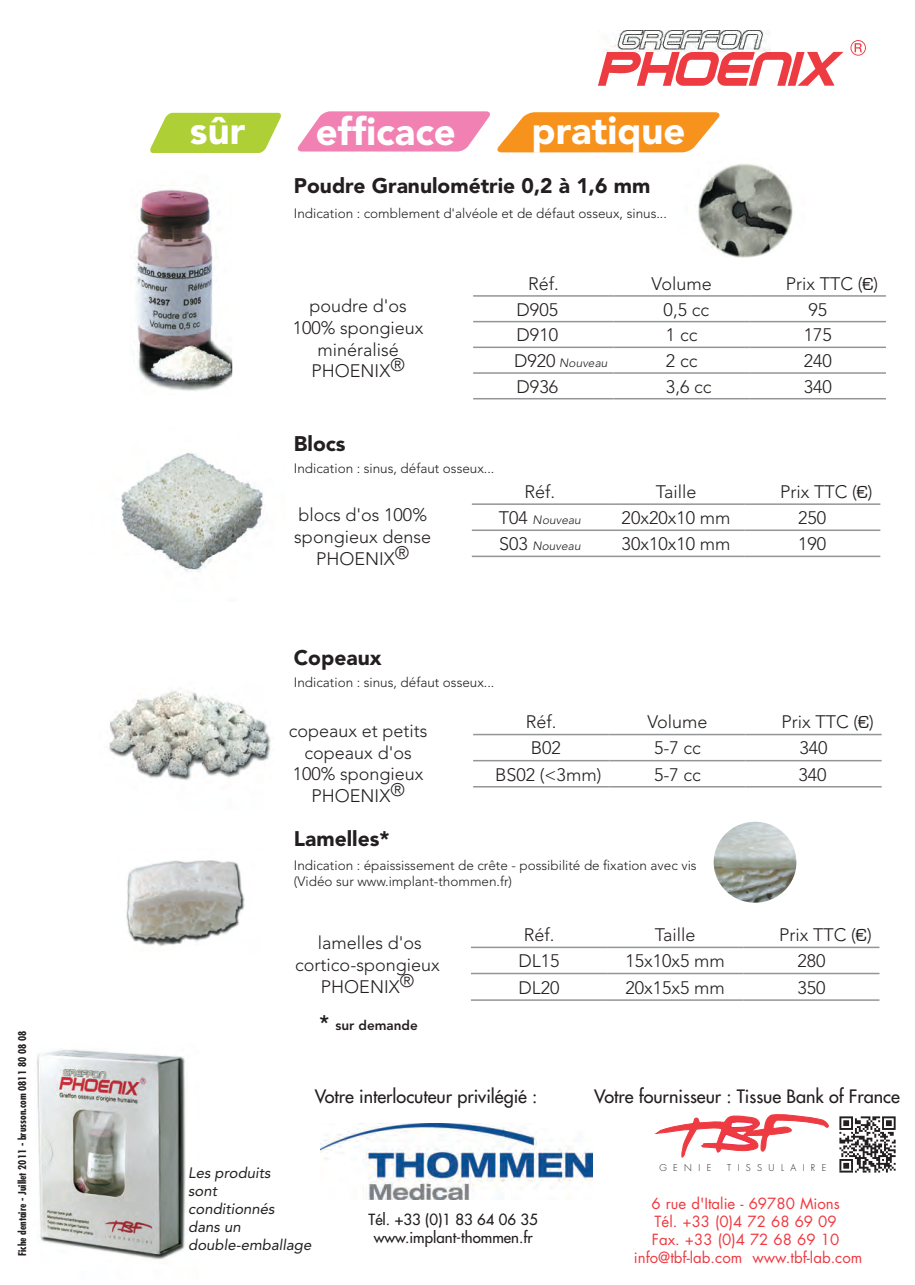
<style>
.page{position:relative;width:915px;height:1285px;background:#fff}
.page>*{position:absolute;margin:0;border:0;box-sizing:border-box;transform-origin:0 0}
.t1{font:900 38.25px "Avenir";color:#fff}
.t2{font:900 21px "Avenir";color:#231f20}
.t3{font:300 18px/21.6px "Avenir";color:#231f20;text-align:center}
.t4{font:18px "Futura";color:#231f20}
.t5{font:15px/18px "Futura";color:#ee3a41;text-align:center}
.t6{font:italic 15px/18px "Avenir";color:#231f20}
.t7{font:15px/18px "Futura";color:#231f20;text-align:center}
.t8{font:300 13.5px/16.2px "Avenir";color:#231f20}
.t9{font:800 13.5px "Avenir";color:#231f20}
.t10{font:italic 300 12px "Avenir";color:#231f20}
.t11{font:700 condensed 10.5px "Futura";color:#231f20}
.t12{font:300 9.15px "Futura";letter-spacing:.7em;color:#231f20}
.s1{font-family:"Eurostile";font-weight:400}
.s2{font-style:normal;font-size:18px}
.s3{font-size:21px}
</style>
<div class="page">
<hr style="left:473px;top:759px;width:136px;height:2px;background:#939598">
<hr style="left:609px;top:759px;width:136px;height:2px;background:#939598">
<hr style="left:745px;top:759px;width:136px;height:2px;background:#939598">
<hr style="left:473px;top:785px;width:136px;height:2px;background:#939598">
<hr style="left:609px;top:785px;width:136px;height:2px;background:#939598">
<hr style="left:745px;top:785px;width:136px;height:2px;background:#939598">
<hr style="left:473px;top:733px;width:136px;height:2px;background:#939598">
<hr style="left:609px;top:733px;width:136px;height:2px;background:#939598">
<hr style="left:745px;top:733px;width:136px;height:2px;background:#939598">
<svg style="left:598px;top:52px;width:245px;height:34px"></svg>
<svg style="left:654px;top:1114px;width:175px;height:43px"></svg>
<svg style="left:850px;top:40px;width:15px;height:16px"></svg>
<hr style="left:473px;top:295px;width:140px;height:1px;background:#939598">
<hr style="left:613px;top:295px;width:136px;height:1px;background:#939598">
<hr style="left:749px;top:295px;width:136px;height:1px;background:#939598">
<hr style="left:473px;top:321px;width:140px;height:1px;background:#939598">
<hr style="left:613px;top:321px;width:136px;height:1px;background:#939598">
<hr style="left:749px;top:321px;width:136px;height:1px;background:#939598">
<hr style="left:473px;top:346px;width:140px;height:2px;background:#939598">
<hr style="left:613px;top:346px;width:136px;height:2px;background:#939598">
<hr style="left:749px;top:346px;width:136px;height:2px;background:#939598">
<hr style="left:473px;top:372px;width:140px;height:2px;background:#939598">
<hr style="left:613px;top:372px;width:136px;height:2px;background:#939598">
<hr style="left:749px;top:372px;width:136px;height:2px;background:#939598">
<hr style="left:473px;top:398px;width:140px;height:1px;background:#939598">
<hr style="left:613px;top:398px;width:136px;height:1px;background:#939598">
<hr style="left:749px;top:398px;width:136px;height:1px;background:#939598">
<hr style="left:471px;top:946px;width:136px;height:1px;background:#939598">
<hr style="left:607px;top:946px;width:136px;height:1px;background:#939598">
<hr style="left:743px;top:946px;width:136px;height:1px;background:#939598">
<hr style="left:471px;top:972px;width:136px;height:2px;background:#939598">
<hr style="left:607px;top:972px;width:136px;height:2px;background:#939598">
<hr style="left:743px;top:972px;width:136px;height:2px;background:#939598">
<hr style="left:471px;top:999px;width:136px;height:1px;background:#939598">
<hr style="left:607px;top:999px;width:136px;height:1px;background:#939598">
<hr style="left:743px;top:999px;width:136px;height:1px;background:#939598">
<img style="left:135px;top:189px;width:97px;height:202px">
<hr style="left:471px;top:503px;width:136px;height:2px;background:#939598">
<hr style="left:607px;top:503px;width:137px;height:2px;background:#939598">
<hr style="left:744px;top:503px;width:136px;height:2px;background:#939598">
<hr style="left:471px;top:529px;width:136px;height:2px;background:#939598">
<hr style="left:607px;top:529px;width:137px;height:2px;background:#939598">
<hr style="left:744px;top:529px;width:136px;height:2px;background:#939598">
<hr style="left:471px;top:555px;width:136px;height:2px;background:#939598">
<hr style="left:607px;top:555px;width:137px;height:2px;background:#939598">
<hr style="left:744px;top:555px;width:136px;height:2px;background:#939598">
<img style="left:109px;top:688px;width:162px;height:92px">
<img style="left:121px;top:453px;width:144px;height:119px">
<img style="left:126px;top:860px;width:119px;height:87px">
<img style="left:37px;top:1049px;width:149px;height:211px">
<svg style="left:150px;top:113px;width:131px;height:40px;background:#b8d54f"></svg>
<svg style="left:297px;top:111px;width:423px;height:41px;background:#f59d7b"></svg>
<img style="left:697px;top:164px;width:96px;height:94px">
<img style="left:713px;top:821px;width:83px;height:81px">
<img style="left:603px;top:30px;width:167px;height:22px">
<img style="left:320px;top:1123px;width:272px;height:75px">
<svg style="left:839px;top:1116px;width:56px;height:56px"></svg>
<p class="t11" style="left:16px;top:1255px;width:227px;rotate:-90deg">Fiche dentaire - Juillet 2011 - brusson.com 0811 80 08 08</p>
<h1 class="t1" style="left:190px;top:107px;width:57px">sûr</h1>
<h1 class="t1" style="left:316px;top:108px;width:141px">efficace</h1>
<h1 class="t1" style="left:531px;top:108px;width:155px">pratique</h1>
<p class="t2" style="left:294px;top:173px;width:358px">Poudre Granulométrie 0,2 à 1,6 mm</p>
<p class="t8" style="left:294px;top:205px;width:374px">Indication : comblement d'alvéole et de défaut osseux, sinus...</p>
<p class="t3" style="left:292px;top:295px;width:132px">poudre d'os<br>100% spongieux minéralisé<br>PHOENIX®</p>
<p class="t2" style="left:294px;top:431px;width:53px">Blocs</p>
<p class="t8" style="left:294px;top:460px;width:202px">Indication : sinus, défaut osseux...</p>
<p class="t3" style="left:528px;top:272px;width:32px">Réf.</p>
<p class="t3" style="left:651px;top:272px;width:62px">Volume</p>
<p class="t3" style="left:785px;top:272px;width:94px">Prix TTC (<span class="s1">!</span>)</p>
<p class="t3" style="left:516px;top:298px;width:43px">D905</p>
<p class="t3" style="left:663px;top:298px;width:47px">0,5 cc</p>
<p class="t3" style="left:808px;top:298px;width:20px">95</p>
<p class="t3" style="left:516px;top:324px;width:43px">D910</p>
<p class="t3" style="left:665px;top:324px;width:33px">1 cc</p>
<p class="t3" style="left:803px;top:324px;width:30px">175</p>
<p class="t10" style="left:514px;top:356px;width:95px"><span class="s2">D920</span> Nouveau</p>
<p class="t3" style="left:665px;top:350px;width:33px">2 cc</p>
<p class="t3" style="left:803px;top:350px;width:30px">240</p>
<p class="t3" style="left:516px;top:375px;width:43px">D936</p>
<p class="t3" style="left:665px;top:375px;width:47px">3,6 cc</p>
<p class="t3" style="left:803px;top:375px;width:30px">340</p>
<p class="t3" style="left:294px;top:504px;width:138px">blocs d'os 100% spongieux dense<br>PHOENIX®</p>
<p class="t2" style="left:294px;top:645px;width:89px">Copeaux</p>
<p class="t3" style="left:524px;top:481px;width:32px">Réf.</p>
<p class="t3" style="left:655px;top:481px;width:42px">Taille</p>
<p class="t3" style="left:779px;top:481px;width:94px">Prix TTC (<span class="s1">!</span>)</p>
<p class="t10" style="left:498px;top:513px;width:83px"><span class="s2">T04</span> Nouveau</p>
<p class="t3" style="left:621px;top:507px;width:110px">20x20x10 mm</p>
<p class="t3" style="left:798px;top:507px;width:30px">250</p>
<p class="t10" style="left:499px;top:539px;width:83px"><span class="s2">S03</span> Nouveau</p>
<p class="t3" style="left:621px;top:533px;width:110px">30x10x10 mm</p>
<p class="t3" style="left:798px;top:533px;width:30px">190</p>
<p class="t8" style="left:294px;top:674px;width:202px">Indication : sinus, défaut osseux...</p>
<p class="t3" style="left:288px;top:720px;width:140px">copeaux et petits copeaux d'os<br>100% spongieux<br>PHOENIX®</p>
<p class="t2" style="left:294px;top:825px;width:97px">Lamelles*</p>
<p class="t3" style="left:525px;top:711px;width:32px">Réf.</p>
<p class="t3" style="left:647px;top:711px;width:62px">Volume</p>
<p class="t3" style="left:781px;top:711px;width:94px">Prix TTC (<span class="s1">!</span>)</p>
<p class="t3" style="left:530px;top:737px;width:32px">B02</p>
<p class="t3" style="left:653px;top:737px;width:48px">5-7 cc</p>
<p class="t3" style="left:799px;top:737px;width:30px">340</p>
<p class="t3" style="left:495px;top:763px;width:108px">BS02 (&lt;3mm)</p>
<p class="t3" style="left:653px;top:763px;width:48px">5-7 cc</p>
<p class="t3" style="left:798px;top:763px;width:30px">340</p>
<p class="t8" style="left:294px;top:856px;width:404px">Indication : épaississement de crête - possibilité de fixation avec vis (Vidéo sur www.implant-thommen.fr)</p>
<p class="t3" style="left:295px;top:932px;width:146px">lamelles d'os cortico-spongieux<br>PHOENIX®</p>
<p class="t9" style="left:319px;top:1016px;width:100px"><span class="s3">*</span> sur demande</p>
<p class="t3" style="left:523px;top:924px;width:32px">Réf.</p>
<p class="t3" style="left:654px;top:924px;width:42px">Taille</p>
<p class="t3" style="left:779px;top:924px;width:94px">Prix TTC (<span class="s1">!</span>)</p>
<p class="t3" style="left:518px;top:950px;width:43px">DL15</p>
<p class="t3" style="left:625px;top:950px;width:101px">15x10x5 mm</p>
<p class="t3" style="left:797px;top:950px;width:30px">280</p>
<p class="t3" style="left:518px;top:976px;width:43px">DL20</p>
<p class="t3" style="left:625px;top:976px;width:101px">20x15x5 mm</p>
<p class="t3" style="left:797px;top:976px;width:30px">350</p>
<p class="t4" style="left:314px;top:1084px;width:224px">Votre interlocuteur privilégié :</p>
<p class="t4" style="left:594px;top:1084px;width:307px">Votre fournisseur : Tissue Bank of France</p>
<p class="t6" style="left:188px;top:1163px;width:125px">Les produits<br>sont<br>conditionnés<br>dans un double-emballage</p>
<p class="t7" style="left:368px;top:1210px;width:171px">Tél. +33 (0)1 83 64 06 35 www.implant-thommen.fr</p>
<p class="t12" style="left:659px;top:1161px;width:53px">GENIE</p>
<p class="t12" style="left:727px;top:1161px;width:101px">TISSULAIRE</p>
<p class="t5" style="left:633px;top:1193px;width:230px">6 rue d'Italie - 69780 Mions<br>Tél. +33 (0)4 72 68 69 09<br>Fax. +33 (0)4 72 68 69 10 info@tbf-lab.com www.tbf-lab.com</p>
</div>
